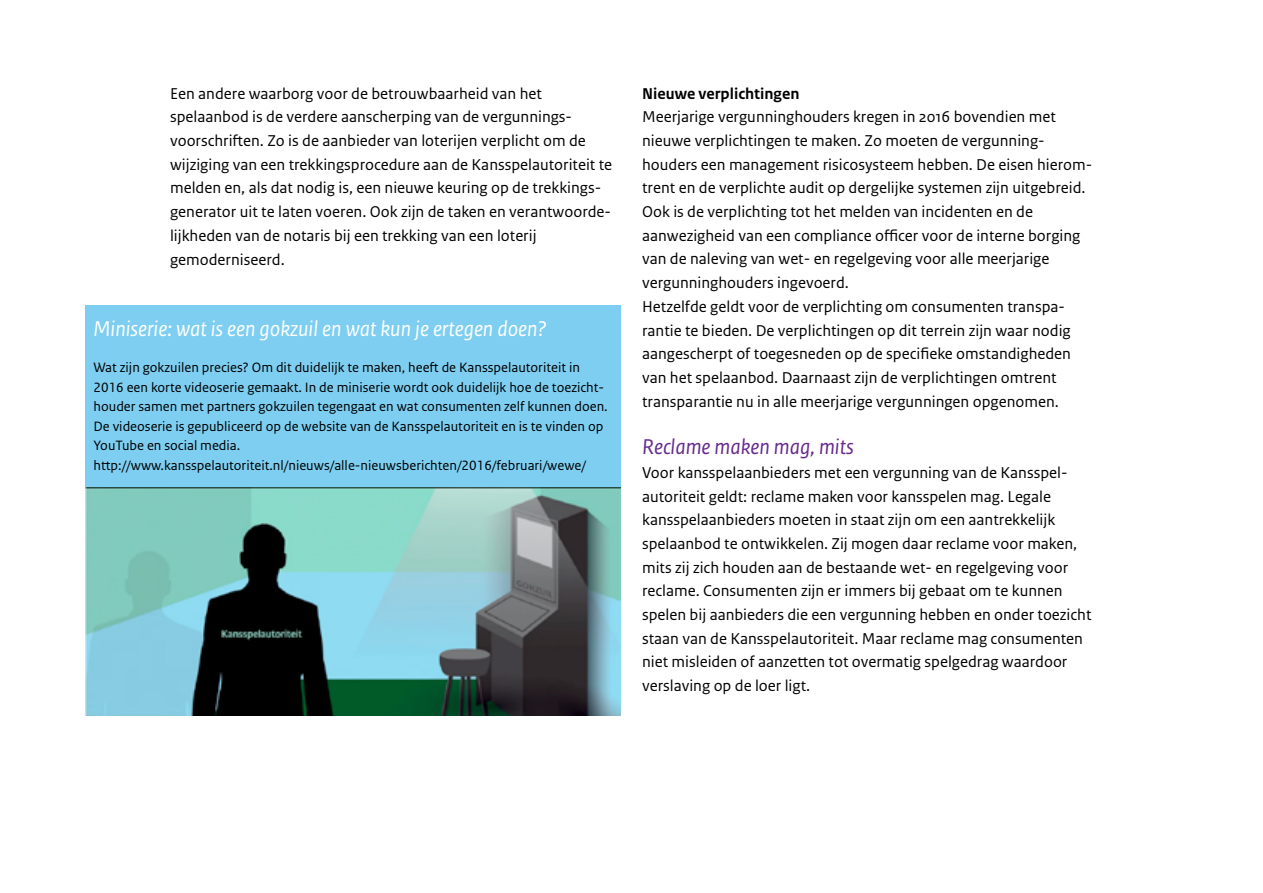
<style>
.page{position:relative;width:1263px;height:893px;background:#fff}
.page>*{position:absolute;margin:0;border:0;box-sizing:border-box;transform-origin:0 0}
.t1{font:italic 22.5px "Rijksoverheid Sans Text";color:#fff}
.t2{font:italic 22.5px "Rijksoverheid Sans Text";color:#662a8c}
.t3{font:16.5px/23.7px "Rijksoverheid Sans Text";color:#000}
.t4{font:700 16.5px "Rijksoverheid Sans Text";color:#000}
.t5{font:14.25px/19.5px "Rijksoverheid Sans Text";color:#000}
</style>
<div class="page">
<div style="left:85px;top:305px;width:536px;height:410px;background:#7dcef1"></div>
<img style="left:85px;top:487px;width:536px;height:228px">
<p class="t3" style="left:170px;top:82px;width:444px">Een andere waarborg voor de betrouwbaarheid van het spelaanbod is de verdere aanscherping van de vergunnings&shy;voorschriften. Zo is de aanbieder van loterijen verplicht om de wijziging van een trekkingsprocedure aan de Kansspelautoriteit te melden en, als dat nodig is, een nieuwe keuring op de trekkings&shy;generator uit te laten voeren. Ook zijn de taken en verantwoorde&shy;lijkheden van de notaris bij een trekking van een loterij gemoderniseerd.</p>
<p class="t4" style="left:642px;top:84px;width:159px">Nieuwe verplichtingen</p>
<p class="t3" style="left:642px;top:105px;width:452px">Meerjarige vergunninghouders kregen in 2016 bovendien met nieuwe verplichtingen te maken. Zo moeten de vergunning&shy;houders een management risicosysteem hebben. De eisen hierom&shy;trent en de verplichte audit op dergelijke systemen zijn uitgebreid.<br>Ook is de verplichting tot het melden van incidenten en de aanwezigheid van een compliance officer voor de interne borging van de naleving van wet- en regelgeving voor alle meerjarige vergunninghouders ingevoerd.<br>Hetzelfde geldt voor de verplichting om consumenten transpa&shy;rantie te bieden. De verplichtingen op dit terrein zijn waar nodig aangescherpt of toegesneden op de specifieke omstandigheden van het spelaanbod. Daarnaast zijn de verplichtingen omtrent transparantie nu in alle meerjarige vergunningen opgenomen.</p>
<h1 class="t2" style="left:642px;top:434px;width:213px">Reclame maken mag, mits</h1>
<p class="t3" style="left:642px;top:461px;width:451px">Voor kansspelaanbieders met een vergunning van de Kansspel&shy;autoriteit geldt: reclame maken voor kansspelen mag. Legale kansspelaanbieders moeten in staat zijn om een aantrekkelijk spelaanbod te ontwikkelen. Zij mogen daar reclame voor maken, mits zij zich houden aan de bestaande wet- en regelgeving voor reclame. Consumenten zijn er immers bij gebaat om te kunnen spelen bij aanbieders die een vergunning hebben en onder toezicht staan van de Kansspelautoriteit. Maar reclame mag consumenten niet misleiden of aanzetten tot overmatig spelgedrag waardoor verslaving op de loer ligt.</p>
<h1 class="t1" style="left:94px;top:316px;width:455px">Miniserie: wat is een gokzuil en wat kun je ertegen doen?</h1>
<p class="t5" style="left:94px;top:358px;width:516px">Wat zijn gokzuilen precies? Om dit duidelijk te maken, heeft de Kansspelautoriteit in 2016 een korte videoserie gemaakt. In de miniserie wordt ook duidelijk hoe de toezicht&shy;houder samen met partners gokzuilen tegengaat en wat consumenten zelf kunnen doen.<br>De videoserie is gepubliceerd op de website van de Kansspelautoriteit en is te vinden op YouTube en social media. http://www.kansspelautoriteit.nl/nieuws/alle-nieuwsberichten/2016/februari/wewe/</p>
</div>
